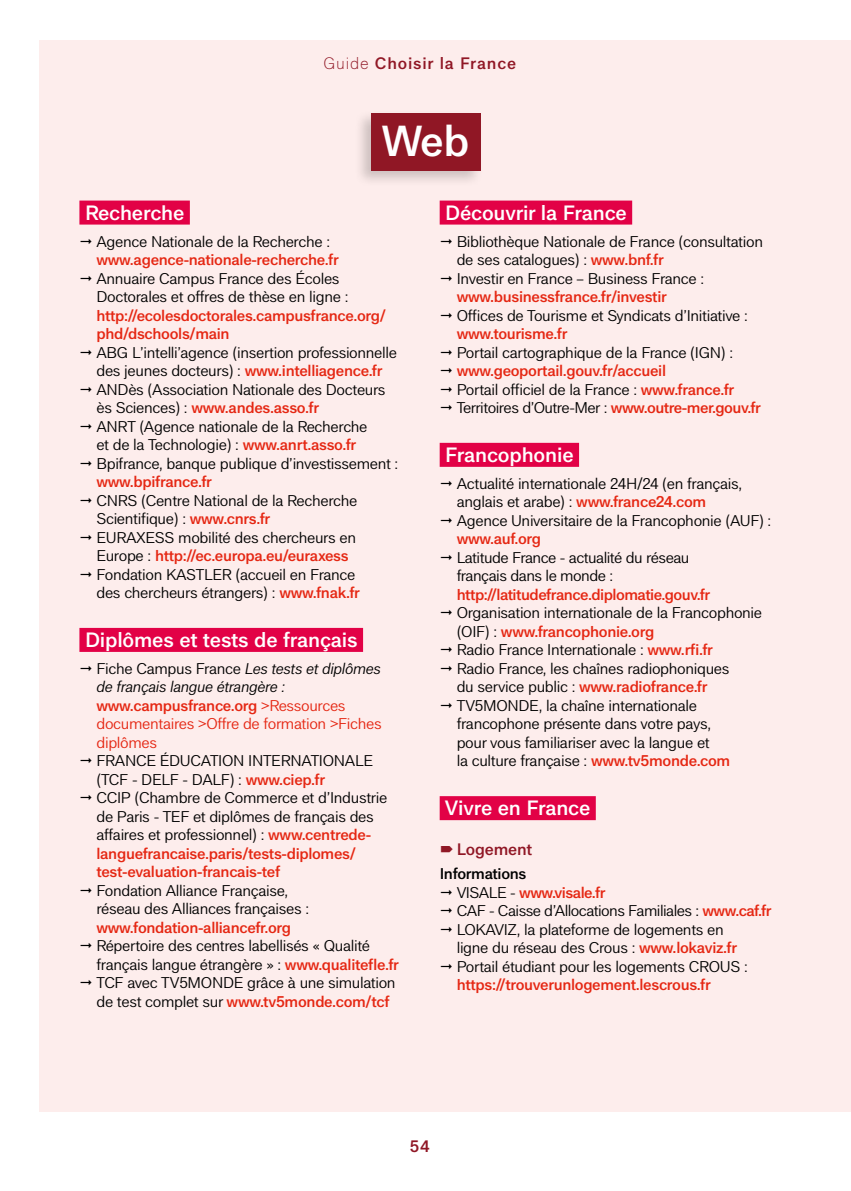
<style>
.page{position:relative;width:851px;height:1191px;background:#fff}
.page>*{position:absolute;margin:0;border:0;box-sizing:border-box;transform-origin:0 0}
.t1{font:700 41.8px "Campus France Sans Beta AA";color:#fff}
.t2{font:600 20px "CAMPUS FRANCE SANS BETA 1";letter-spacing:-.01em;color:#fff}
.t3{font:600 16px "CAMPUS FRANCE SANS BETA 1";letter-spacing:.05em;color:#901725}
.t4{font:600 16px "CAMPUS FRANCE SANS BETA 1";letter-spacing:-.01em;color:#901725}
.t5{font:15px/18.4px "CAMPUS FRANCE SANS BETA 1";letter-spacing:-.02em;color:#000}
.t6{font:600 15px/18.4px "CAMPUS FRANCE SANS BETA 1";letter-spacing:-.02em;color:#e52713}
.t7{font:15px/18.4px "CAMPUS FRANCE SANS BETA 1";letter-spacing:-.02em;color:#e52713}
.t8{font:15px/18.4px "Campus France Sans Italique Beta AA";letter-spacing:-.02em;color:#000}
.s1{font-weight:200}
.s2{font-weight:600;color:#e52713}
.s3{font-family:"CAMPUS FRANCE SANS BETA 1"}
.s4{font-weight:600}
.s5{font-weight:400;color:#000}
</style>
<div class="page">
<div style="left:40px;top:40px;width:810px;height:1071px;background:#fdedec"></div>
<div style="left:79px;top:200px;width:111px;height:24px;background:#e20146"></div>
<div style="left:79px;top:628px;width:284px;height:24px;background:#e20146"></div>
<div style="left:439px;top:200px;width:193px;height:24px;background:#e20146"></div>
<div style="left:439px;top:443px;width:140px;height:24px;background:#e20146"></div>
<div style="left:439px;top:796px;width:156px;height:24px;background:#e20146"></div>
<div style="left:353px;top:109px;width:131px;height:79px;background:#000;opacity:.19"></div>
<div style="left:371px;top:113px;width:109px;height:58px;background:#901725"></div>
<p class="t3" style="left:323px;top:52px;width:194px"><span class="s1">Guide</span> Choisir la France</p>
<h1 class="t1" style="left:381px;top:111px;width:89px">Web</h1>
<h2 class="t2" style="left:85px;top:198px;width:101px">Recherche</h2>
<p class="t5" style="left:96px;top:231px;width:235px">Agence Nationale de la Recherche :</p>
<p class="t6" style="left:96px;top:250px;width:244px">www.agence-nationale-recherche.fr</p>
<p class="t5" style="left:96px;top:268px;width:253px">Annuaire Campus France des Écoles<br>Doctorales et offres de thèse en ligne :</p>
<p class="t6" style="left:96px;top:305px;width:291px">http://ecolesdoctorales.campusfrance.org/ phd/dschools/main</p>
<p class="t5" style="left:96px;top:342px;width:303px">ABG L’intelli’agence (insertion professionnelle des jeunes docteurs) : <span class="s2">www.intelliagence.fr </span>ANDès (Association Nationale des Docteurs ès Sciences) : <span class="s2">www.andes.asso.fr<br></span>ANRT (Agence nationale de la Recherche<br>et de la Technologie) : <span class="s2">www.anrt.asso.fr </span>Bpifrance, banque publique d’investissement :</p>
<p class="t6" style="left:96px;top:472px;width:117px">www.bpifrance.fr</p>
<p class="t5" style="left:96px;top:490px;width:265px">CNRS (Centre National de la Recherche Scientifique) : <span class="s2">www.cnrs.fr<br></span>EURAXESS mobilité des chercheurs en Europe : <span class="s2">http://ec.europa.eu/euraxess </span>Fondation KASTLER (accueil en France des chercheurs étrangers) : <span class="s2">www.fnak.fr</span></p>
<h2 class="t2" style="left:85px;top:625px;width:274px">Diplômes et tests de français</h2>
<p class="t8" style="left:96px;top:659px;width:286px"><span class="s3">Fiche Campus France</span> Les tests et diplômes de français langue étrangère :</p>
<p class="t7" style="left:96px;top:695px;width:287px"><span class="s4">www.campusfrance.org</span> &gt;Ressources documentaires &gt;Offre de formation &gt;Fiches diplômes</p>
<p class="t5" style="left:96px;top:751px;width:292px">FRANCE ÉDUCATION INTERNATIONALE (TCF - DELF - DALF) : <span class="s2">www.ciep.fr<br></span>CCIP (Chambre de Commerce et d’Industrie de Paris - TEF et diplômes de français des affaires et professionnel) : <span class="s2">www.centrede&shy;languefrancaise.paris/tests-diplomes/ test-evaluation-francais-tef</span></p>
<p class="t5" style="left:96px;top:880px;width:214px">Fondation Alliance Française, réseau des Alliances françaises :</p>
<p class="t6" style="left:96px;top:917px;width:196px">www.fondation-alliancefr.org</p>
<p class="t5" style="left:96px;top:936px;width:304px">Répertoire des centres labellisés « Qualité français langue étrangère » : <span class="s2">www.qualitefle.fr </span>TCF avec TV5MONDE grâce à une simulation de test complet sur <span class="s2">www.tv5monde.com/tcf</span></p>
<h2 class="t2" style="left:445px;top:198px;width:183px">Découvrir la France</h2>
<p class="t5" style="left:456px;top:231px;width:308px">Bibliothèque Nationale de France (consultation de ses catalogues) : <span class="s2">www.bnf.fr<br></span>Investir en France – Business France :</p>
<p class="t6" style="left:456px;top:287px;width:211px">www.businessfrance.fr/investir</p>
<p class="t5" style="left:456px;top:305px;width:293px">Offices de Tourisme et Syndicats d’Initiative :</p>
<p class="t6" style="left:456px;top:324px;width:112px">www.tourisme.fr</p>
<p class="t5" style="left:456px;top:342px;width:278px">Portail cartographique de la France (IGN) :</p>
<p class="t6" style="left:456px;top:361px;width:305px">www.geoportail.gouv.fr/accueil<br><span class="s5">Portail officiel de la France :</span> www.france.fr<br><span class="s5">Territoires d’Outre-Mer :</span> www.outre-mer.gouv.fr</p>
<h2 class="t2" style="left:445px;top:440px;width:130px">Francophonie</h2>
<p class="t5" style="left:456px;top:473px;width:316px">Actualité internationale 24H/24 (en français, anglais et arabe) : <span class="s2">www.france24.com<br></span>Agence Universitaire de la Francophonie (AUF) :</p>
<p class="t6" style="left:456px;top:529px;width:86px">www.auf.org</p>
<p class="t5" style="left:456px;top:547px;width:234px">Latitude France - actualité du réseau français dans le monde :</p>
<p class="t6" style="left:456px;top:585px;width:255px">http://latitudefrance.diplomatie.gouv.fr</p>
<p class="t5" style="left:456px;top:603px;width:307px">Organisation internationale de la Francophonie (OIF) : <span class="s2">www.francophonie.org<br></span>Radio France Internationale : <span class="s2">www.rfi.fr<br></span>Radio France, les chaînes radiophoniques<br>du service public : <span class="s2">www.radiofrance.fr </span>TV5MONDE, la chaîne internationale francophone présente dans votre pays,<br>pour vous familiariser avec la langue et<br>la culture française : <span class="s2">www.tv5monde.com</span></p>
<h2 class="t2" style="left:445px;top:793px;width:147px">Vivre en France</h2>
<p class="t4" style="left:456px;top:837px;width:77px">Logement</p>
<p class="t5" style="left:456px;top:863px;width:316px;text-indent:-17px"><span class="s4">Informations<br></span>VISALE - <span class="s2">www.visale.fr<br></span>CAF - Caisse d’Allocations Familiales : <span class="s2">www.caf.fr </span>LOKAVIZ, la plateforme de logements en<br>ligne du réseau des Crous : <span class="s2">www.lokaviz.fr </span>Portail étudiant pour les logements CROUS :</p>
<p class="t6" style="left:456px;top:975px;width:255px">https://trouverunlogement.lescrous.fr</p>
<p class="t3" style="left:410px;top:1134px;width:21px">54</p>
</div>
